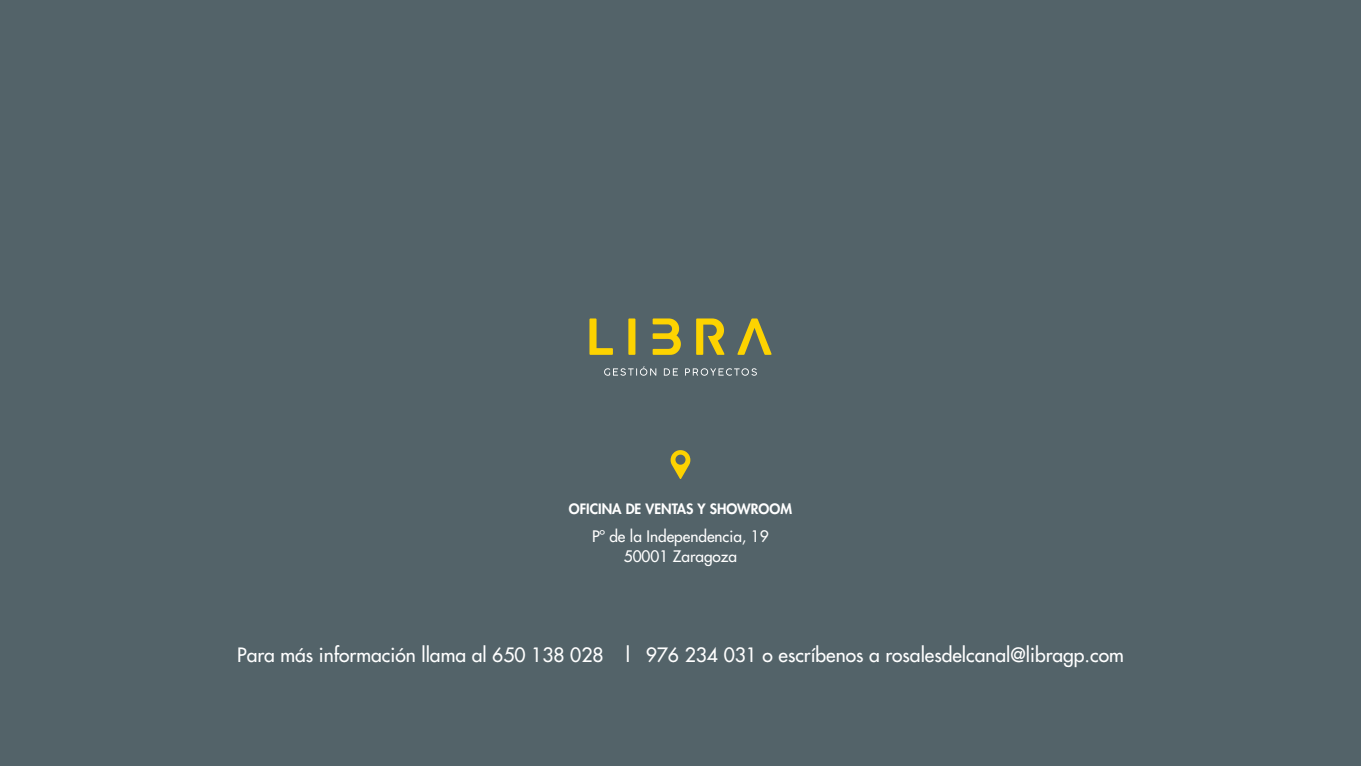
<style>
.page{position:relative;width:1361px;height:766px;background:#fff}
.page>*{position:absolute;margin:0;border:0;box-sizing:border-box;transform-origin:0 0}
.t1{font:500 19.3px "Futura Std";color:#fff}
.t2{font:500 15.4px/20px "Futura Std";color:#fff;text-align:center}
.t3{font:800 13.9px "Futura Std";color:#fff}
</style>
<div class="page">
<div style="left:0;top:0;width:1361px;height:765px;background:#536369"></div>
<svg style="left:670px;top:450px;width:20px;height:29px"></svg>
<svg style="left:628px;top:318px;width:7px;height:37px"></svg>
<svg style="left:737px;top:318px;width:34px;height:37px"></svg>
<svg style="left:696px;top:318px;width:28px;height:37px"></svg>
<svg style="left:652px;top:318px;width:29px;height:37px"></svg>
<svg style="left:589px;top:318px;width:24px;height:37px"></svg>
<svg style="left:604px;top:366px;width:153px;height:9px"></svg>
<p class="t3" style="left:569px;top:499px;width:225px">OFICINA DE VENTAS Y SHOWROOM</p>
<p class="t2" style="left:592px;top:526px;width:178px">Pº de la Independencia, 19<br>50001 Zaragoza</p>
<p class="t1" style="left:237px;top:642px;width:888px">Para más información llama al 650 138 028 l 976 234 031 o escríbenos a rosalesdelcanal@libragp.com</p>
</div>
